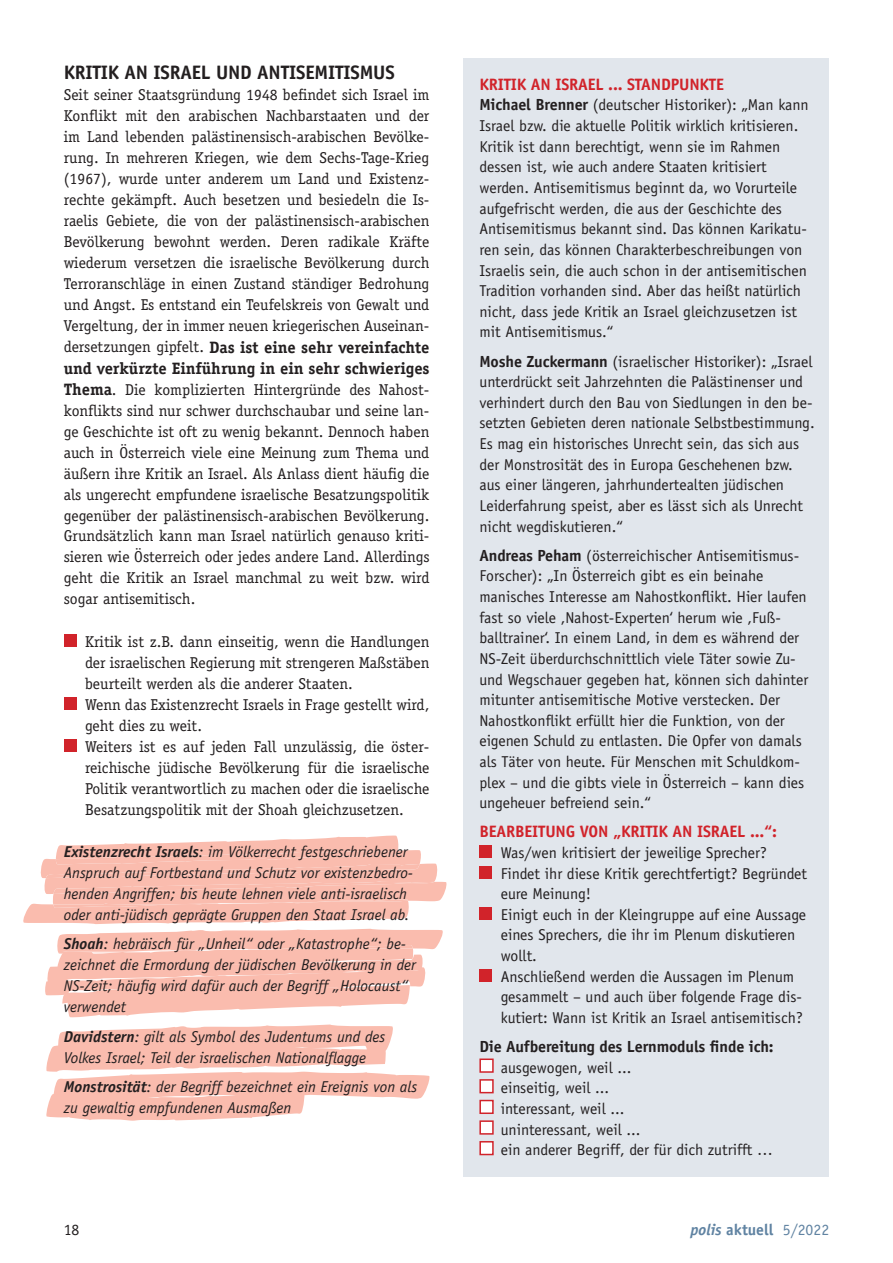
<style>
.page{position:relative;width:893px;height:1263px;background:#fff}
.page>*{position:absolute;margin:0;border:0;box-sizing:border-box;transform-origin:0 0}
.t1{font:700 19.5px "Officina Sans Std";letter-spacing:-.01em;color:#231f20}
.t2{font:700 16.5px/21px "Officina Serif Std";letter-spacing:-.005em;color:#231f20}
.t3{font:700 16.5px "Officina Sans Std";letter-spacing:-.01em;color:#d1232a}
.t4{font:700 16.2px "Officina Sans Std";letter-spacing:-.01em;color:#231f20}
.t5{font:15.75px/20.7px "Officina Sans Std";color:#231f20}
.t6{font:15.75px/21px "Officina Serif Std";color:#231f20;text-align:justify}
.t7{font:italic 15.75px/21px "Officina Sans Std";color:#231f20}
.t8{font:700 15.75px "Officina Sans Std";color:#6083a2}
.s1{font-weight:400;font-size:15.75px}
.s2{font-weight:700;font-size:16.5px}
.s3{font-weight:700}
.s4{font-weight:700;font-size:16.2px}
.s5{font-style:italic}
.s6{font-weight:400}
</style>
<div class="page">
<hr style="left:892px;top:780px;width:1px;height:483px;background:#d1232a">
<svg style="left:23px;top:835px;width:424px;height:182px"></svg>
<svg style="left:46px;top:1024px;width:384px;height:97px"></svg>
<div style="left:463px;top:58px;width:366px;height:1119px;background:#e1e6ec"></div>
<div style="left:64px;top:634px;width:13px;height:12px;background:#d1232a"></div>
<div style="left:64px;top:697px;width:13px;height:12px;background:#d1232a"></div>
<div style="left:64px;top:739px;width:13px;height:12px;background:#d1232a"></div>
<div style="left:479px;top:845px;width:13px;height:13px;background:#d1232a"></div>
<div style="left:479px;top:866px;width:13px;height:12px;background:#d1232a"></div>
<div style="left:479px;top:907px;width:13px;height:13px;background:#d1232a"></div>
<div style="left:479px;top:969px;width:13px;height:13px;background:#d1232a"></div>
<div style="left:479px;top:1058px;width:15px;height:15px;background:#fff;border:2px solid #d1232a"></div>
<div style="left:479px;top:1079px;width:15px;height:14px;background:#fff;border:2px solid #d1232a"></div>
<div style="left:479px;top:1100px;width:15px;height:14px;background:#fff;border:2px solid #d1232a"></div>
<div style="left:479px;top:1120px;width:15px;height:14px;background:#fff;border:2px solid #d1232a"></div>
<div style="left:479px;top:1141px;width:15px;height:14px;background:#fff;border:2px solid #d1232a"></div>
<p class="t1" style="left:64px;top:61px;width:332px">KRITIK AN ISRAEL UND ANTISEMITISMUS</p>
<p class="t6" style="left:64px;top:85px;width:367px">Seit seiner Staatsgründung 1948 befindet sich Israel im Konflikt mit den arabischen Nachbarstaaten und der im Land lebenden palästinensisch-arabischen Bevölke&shy;rung. In mehreren Kriegen, wie dem Sechs-Tage-Krieg (1967), wurde unter anderem um Land und Existenz&shy;rechte gekämpft. Auch besetzen und besiedeln die Is&shy;raelis Gebiete, die von der palästinensisch-arabischen Bevölkerung bewohnt werden. Deren radikale Kräfte wiederum versetzen die israelische Bevölkerung durch Terroranschläge in einen Zustand ständiger Bedrohung und Angst. Es entstand ein Teufelskreis von Gewalt und Vergeltung, der in immer neuen kriegerischen Auseinan-</p>
<p class="t2" style="left:64px;top:336px;width:367px"><span class="s1">dersetzungen gipfelt.</span> Das ist eine sehr vereinfachte und verkürzte Einführung in ein sehr schwieriges</p>
<p class="t6" style="left:64px;top:379px;width:367px"><span class="s2">Thema</span>. Die komplizierten Hintergründe des Nahost&shy;konflikts sind nur schwer durchschaubar und seine lan&shy;ge Geschichte ist oft zu wenig bekannt. Dennoch haben auch in Österreich viele eine Meinung zum Thema und äußern ihre Kritik an Israel. Als Anlass dient häufig die als ungerecht empfundene israelische Besatzungspolitik gegenüber der palästinensisch-arabischen Bevölkerung.<br>Grundsätzlich kann man Israel natürlich genauso kriti&shy;sieren wie Österreich oder jedes andere Land. Allerdings geht die Kritik an Israel manchmal zu weit bzw. wird sogar antisemitisch.</p>
<p class="t6" style="left:85px;top:631px;width:346px;text-align:left">Kritik ist z.B. dann einseitig, wenn die Handlungen der israelischen Regierung mit strengeren Maßstäben beurteilt werden als die anderer Staaten.<br>Wenn das Existenzrecht Israels in Frage gestellt wird, geht dies zu weit.<br>Weiters ist es auf jeden Fall unzulässig, die öster&shy;reichische jüdische Bevölkerung für die israelische Politik verantwortlich zu machen oder die israelische Besatzungspolitik mit der Shoah gleichzusetzen.</p>
<p class="t7" style="left:64px;top:841px;width:350px"><span class="s3">Existenzrecht Israels</span>: im Völkerrecht festgeschriebener Anspruch auf Fortbestand und Schutz vor existenzbedro&shy;henden Angriffen; bis heute lehnen viele anti-israelisch oder anti-jüdisch geprägte Gruppen den Staat Israel ab.</p>
<p class="t7" style="left:64px;top:933px;width:354px"><span class="s3">Shoah</span>: hebräisch für „Unheil“ oder „Katastrophe“; be&shy;zeichnet die Ermordung der jüdischen Bevölkerung in der NS-Zeit; häufig wird dafür auch der Begriff „Holocaust“ verwendet</p>
<p class="t7" style="left:64px;top:1026px;width:323px"><span class="s3">Davidstern</span>: gilt als Symbol des Judentums und des<br>Volkes Israel; Teil der israelischen Nationalflagge</p>
<p class="t7" style="left:64px;top:1076px;width:355px"><span class="s3">Monstrosität</span>: der Begriff bezeichnet ein Ereignis von als zu gewaltig empfundenen Ausmaßen</p>
<p class="t3" style="left:479px;top:74px;width:246px">KRITIK AN ISRAEL ... STANDPUNKTE</p>
<p class="t5" style="left:479px;top:95px;width:331px"><span class="s4">Michael Brenner</span> (deutscher Historiker): „Man kann Israel bzw. die aktuelle Politik wirklich kritisieren.<br>Kritik ist dann berechtigt, wenn sie im Rahmen dessen ist, wie auch andere Staaten kritisiert werden. Antisemitismus beginnt da, wo Vorurteile aufgefrischt werden, die aus der Geschichte des Antisemitismus bekannt sind. Das können Karikatu&shy;ren sein, das können Charakterbeschreibungen von Israelis sein, die auch schon in der antisemitischen Tradition vorhanden sind. Aber das heißt natürlich nicht, dass jede Kritik an Israel gleichzusetzen ist mit Antisemitismus.“</p>
<p class="t5" style="left:479px;top:351px;width:337px"><span class="s4">Moshe Zuckermann</span> (israelischer Historiker): „Israel unterdrückt seit Jahrzehnten die Palästinenser und verhindert durch den Bau von Siedlungen in den be&shy;setzten Gebieten deren nationale Selbstbestimmung.<br>Es mag ein historisches Unrecht sein, das sich aus der Monstrosität des in Europa Geschehenen bzw. aus einer längeren, jahrhundertealten jüdischen Leiderfahrung speist, aber es lässt sich als Unrecht nicht wegdiskutieren.“</p>
<p class="t5" style="left:479px;top:545px;width:330px"><span class="s4">Andreas Peham</span> (österreichischer Antisemitismus-Forscher): „In Österreich gibt es ein beinahe manisches Interesse am Nahostkonflikt. Hier laufen fast so viele ,Nahost-Experten‘ herum wie ,Fuß&shy;balltrainer‘. In einem Land, in dem es während der NS-Zeit überdurchschnittlich viele Täter sowie Zu&shy;und Wegschauer gegeben hat, können sich dahinter mitunter antisemitische Motive verstecken. Der Nahostkonflikt erfüllt hier die Funktion, von der eigenen Schuld zu entlasten. Die Opfer von damals als Täter von heute. Für Menschen mit Schuldkom&shy;plex – und die gibts viele in Österreich – kann dies ungeheuer befreiend sein.“</p>
<p class="t3" style="left:479px;top:821px;width:299px">BEARBEITUNG VON „KRITIK AN ISRAEL ...“:</p>
<p class="t5" style="left:501px;top:842px;width:308px">Was/wen kritisiert der jeweilige Sprecher?<br>Findet ihr diese Kritik gerechtfertigt? Begründet eure Meinung!<br>Einigt euch in der Kleingruppe auf eine Aussage eines Sprechers, die ihr im Plenum diskutieren wollt.<br>Anschließend werden die Aussagen im Plenum gesammelt – und auch über folgende Frage dis&shy;kutiert: Wann ist Kritik an Israel antisemitisch?</p>
<p class="t4" style="left:479px;top:1036px;width:296px">Die Aufbereitung des Lernmoduls finde ich:</p>
<p class="t5" style="left:501px;top:1057px;width:274px">ausgewogen, weil ...<br>einseitig, weil ...<br>interessant, weil ...<br>uninteressant, weil ...<br>ein anderer Begriff, der für dich zutrifft …</p>
<p class="t5" style="left:64px;top:1219px;width:17px">18</p>
<p class="t8" style="left:690px;top:1219px;width:140px"><span class="s5">polis</span> aktuell <span class="s6">5/2022</span></p>
</div>
